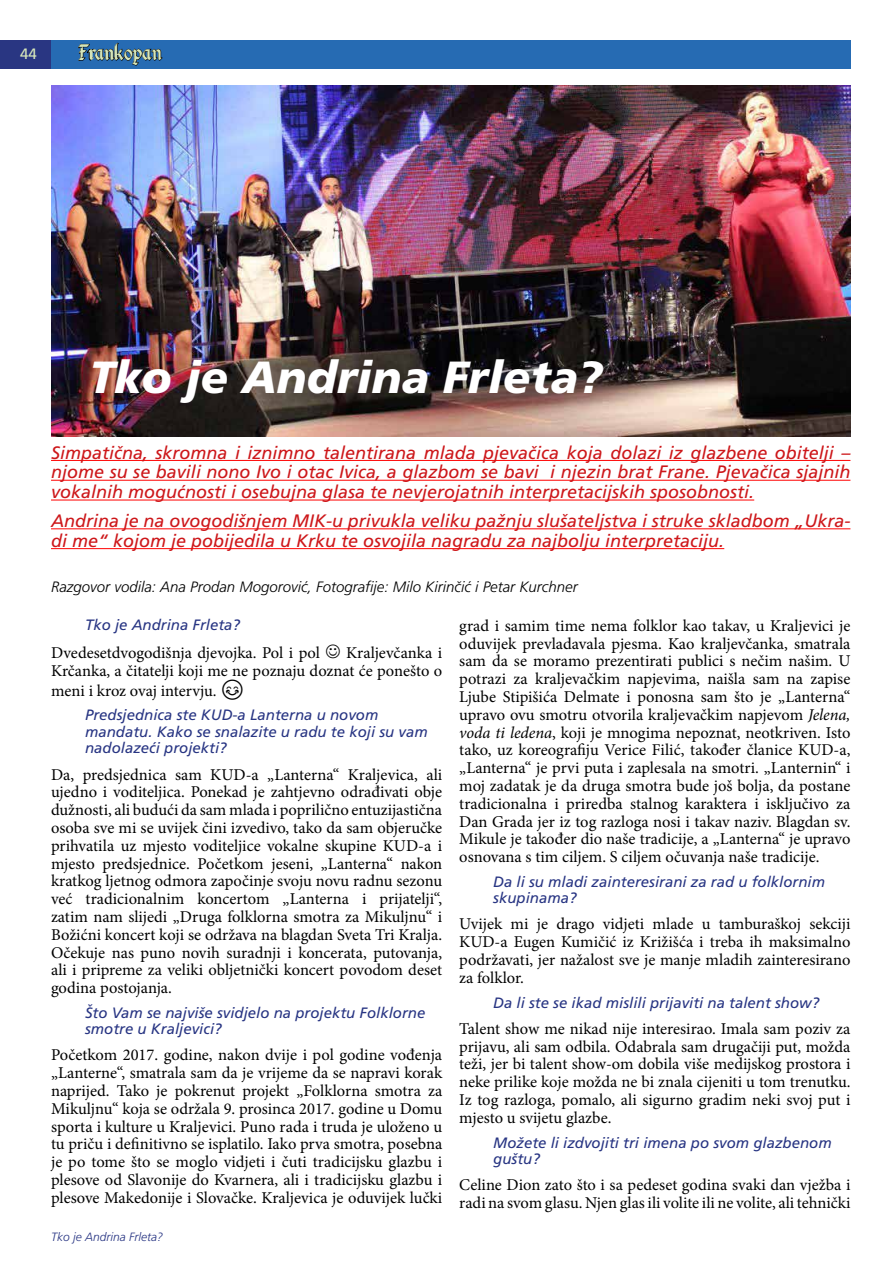
<style>
.page{position:relative;width:893px;height:1263px;background:#fff}
.page>*{position:absolute;margin:0;border:0;box-sizing:border-box;transform-origin:0 0}
.t1{font:italic 900 45px "Frutiger LT Pro";color:#fff}
.t2{font:24.3px "Kingthings Calligraphica 2";color:#d6e6ba;scale:.94 1}
.t3{font:italic 18px/19.8px "Frutiger LT Pro";color:#cd171a;text-align:justify}
.t4{font:16.5px/17.9px "Minion Pro";color:#000;text-align:justify}
.t5{font:italic 15px/16.2px "Frutiger LT Pro";color:#283583}
.t6{font:italic 300 15px "Frutiger LT Pro";color:#000}
.t7{font:15px "Frutiger LT Pro";color:#d6e6ba}
.t8{font:italic 300 12px "Frutiger LT Pro";color:#283583}
.s1{font-style:italic}
</style>
<div class="page">
<img style="left:51px;top:85px;width:799px;height:352px">
<hr style="left:51px;top:460px;width:799px;height:1px;background:#f00">
<hr style="left:51px;top:480px;width:799px;height:1px;background:#f00">
<hr style="left:51px;top:500px;width:703px;height:1px;background:#f00">
<hr style="left:51px;top:528px;width:799px;height:1px;background:#f00">
<hr style="left:51px;top:548px;width:673px;height:1px;background:#f00">
<div style="left:51px;top:40px;width:799px;height:28px;background:#266bb3"></div>
<div style="left:0;top:40px;width:51px;height:28px;background:#293682"></div>
<svg style="left:78px;top:43px;width:84px;height:22px"></svg>
<p class="t7" style="left:20px;top:45px;width:18px">44</p>
<h2 class="t2" style="left:79px;top:38px;width:90px">Frankopan</h2>
<h1 class="t1" style="left:89px;top:350px;width:515px">Tko je Andrina Frleta?</h1>
<p class="t3" style="left:51px;top:443px;width:801px">Simpatična, skromna i iznimno talentirana mlada pjevačica koja dolazi iz glazbene obitelji – njome su se bavili nono Ivo i otac Ivica, a glazbom se bavi i njezin brat Frane. Pjevačica sjajnih vokalnih mogućnosti i osebujna glasa te nevjerojatnih interpretacijskih sposobnosti.</p>
<p class="t3" style="left:51px;top:511px;width:801px">Andrina je na ovogodišnjem MIK-u privukla veliku pažnju slušateljstva i struke skladbom „Ukra&shy;di me“ kojom je pobijedila u Krku te osvojila nagradu za najbolju interpretaciju.</p>
<p class="t6" style="left:51px;top:578px;width:528px">Razgovor vodila: Ana Prodan Mogorović, Fotografije: Milo Kirinčić i Petar Kurchner</p>
<p class="t5" style="left:85px;top:617px;width:157px">Tko je Andrina Frleta?</p>
<p class="t4" style="left:51px;top:644px;width:270px">Dvedesetdvogodišnja djevojka. Pol i pol</p>
<p class="t4" style="left:51px;top:644px;width:393px;text-align:right">Kraljevčanka i<br>Krčanka, a čitatelji koji me ne poznaju doznat će ponešto o</p>
<p class="t4" style="left:51px;top:681px;width:167px">meni i kroz ovaj intervju.</p>
<p class="t5" style="left:85px;top:707px;width:344px">Predsjednica ste KUD-a Lanterna u novom mandatu. Kako se snalazite u radu te koji su vam nadolazeći projekti?</p>
<p class="t4" style="left:51px;top:765px;width:393px">Da, predsjednica sam KUD-a „Lanterna“ Kraljevica, ali ujedno i voditeljica. Ponekad je zahtjevno odrađivati obje dužnosti, ali budući da sam mlada i poprilično entuzijastična osoba sve mi se uvijek čini izvedivo, tako da sam objeručke prihvatila uz mjesto voditeljice vokalne skupine KUD-a i mjesto predsjednice. Početkom jeseni, „Lanterna“ nakon kratkog ljetnog odmora započinje svoju novu radnu sezonu već tradicionalnim koncertom „Lanterna i prijatelji“, zatim nam slijedi „Druga folklorna smotra za Mikuljnu“ i Božićni koncert koji se održava na blagdan Sveta Tri Kralja.<br>Očekuje nas puno novih suradnji i koncerata, putovanja, ali i pripreme za veliki obljetnički koncert povodom deset godina postojanja.</p>
<p class="t5" style="left:85px;top:1005px;width:342px">Što Vam se najviše svidjelo na projektu Folklorne smotre u Kraljevici?</p>
<p class="t4" style="left:51px;top:1046px;width:393px">Početkom 2017. godine, nakon dvije i pol godine vođenja „Lanterne“, smatrala sam da je vrijeme da se napravi korak naprijed. Tako je pokrenut projekt „Folklorna smotra za Mikuljnu“ koja se održala 9. prosinca 2017. godine u Domu sporta i kulture u Kraljevici. Puno rada i truda je uloženo u tu priču i definitivno se isplatilo. Iako prva smotra, posebna je po tome što se moglo vidjeti i čuti tradicijsku glazbu i plesove od Slavonije do Kvarnera, ali i tradicijsku glazbu i plesove Makedonije i Slovačke. Kraljevica je oduvijek lučki</p>
<p class="t8" style="left:51px;top:1229px;width:114px">Tko je Andrina Frleta?</p>
<p class="t4" style="left:459px;top:617px;width:393px">grad i samim time nema folklor kao takav, u Kraljevici je oduvijek prevladavala pjesma. Kao kraljevčanka, smatrala sam da se moramo prezentirati publici s nečim našim. U potrazi za kraljevačkim napjevima, naišla sam na zapise Ljube Stipišića Delmate i ponosna sam što je „Lanterna“ upravo ovu smotru otvorila kraljevačkim napjevom <span class="s1">Jelena, voda ti ledena</span>, koji je mnogima nepoznat, neotkriven. Isto tako, uz koreografiju Verice Filić, također članice KUD-a, „Lanterna“ je prvi puta i zaplesala na smotri. „Lanternin“ i moj zadatak je da druga smotra bude još bolja, da postane tradicionalna i priredba stalnog karaktera i isključivo za Dan Grada jer iz tog razloga nosi i takav naziv. Blagdan sv.<br>Mikule je također dio naše tradicije, a „Lanterna“ je upravo osnovana s tim ciljem. S ciljem očuvanja naše tradicije.</p>
<p class="t5" style="left:493px;top:874px;width:333px">Da li su mladi zainteresirani za rad u folklornim skupinama?</p>
<p class="t4" style="left:459px;top:915px;width:393px">Uvijek mi je drago vidjeti mlade u tamburaškoj sekciji KUD-a Eugen Kumičić iz Križišća i treba ih maksimalno podržavati, jer nažalost sve je manje mladih zainteresirano za folklor.</p>
<p class="t5" style="left:493px;top:994px;width:327px">Da li ste se ikad mislili prijaviti na talent show?</p>
<p class="t4" style="left:459px;top:1020px;width:393px">Talent show me nikad nije interesirao. Imala sam poziv za prijavu, ali sam odbila. Odabrala sam drugačiji put, možda teži, jer bi talent show-om dobila više medijskog prostora i neke prilike koje možda ne bi znala cijeniti u tom trenutku.<br>Iz tog razloga, pomalo, ali sigurno gradim neki svoj put i mjesto u svijetu glazbe.</p>
<p class="t5" style="left:493px;top:1134px;width:340px">Možete li izdvojiti tri imena po svom glazbenom guštu?</p>
<p class="t4" style="left:459px;top:1176px;width:393px">Celine Dion zato što i sa pedeset godina svaki dan vježba i radi na svom glasu. Njen glas ili volite ili ne volite, ali tehnički</p>
</div>
